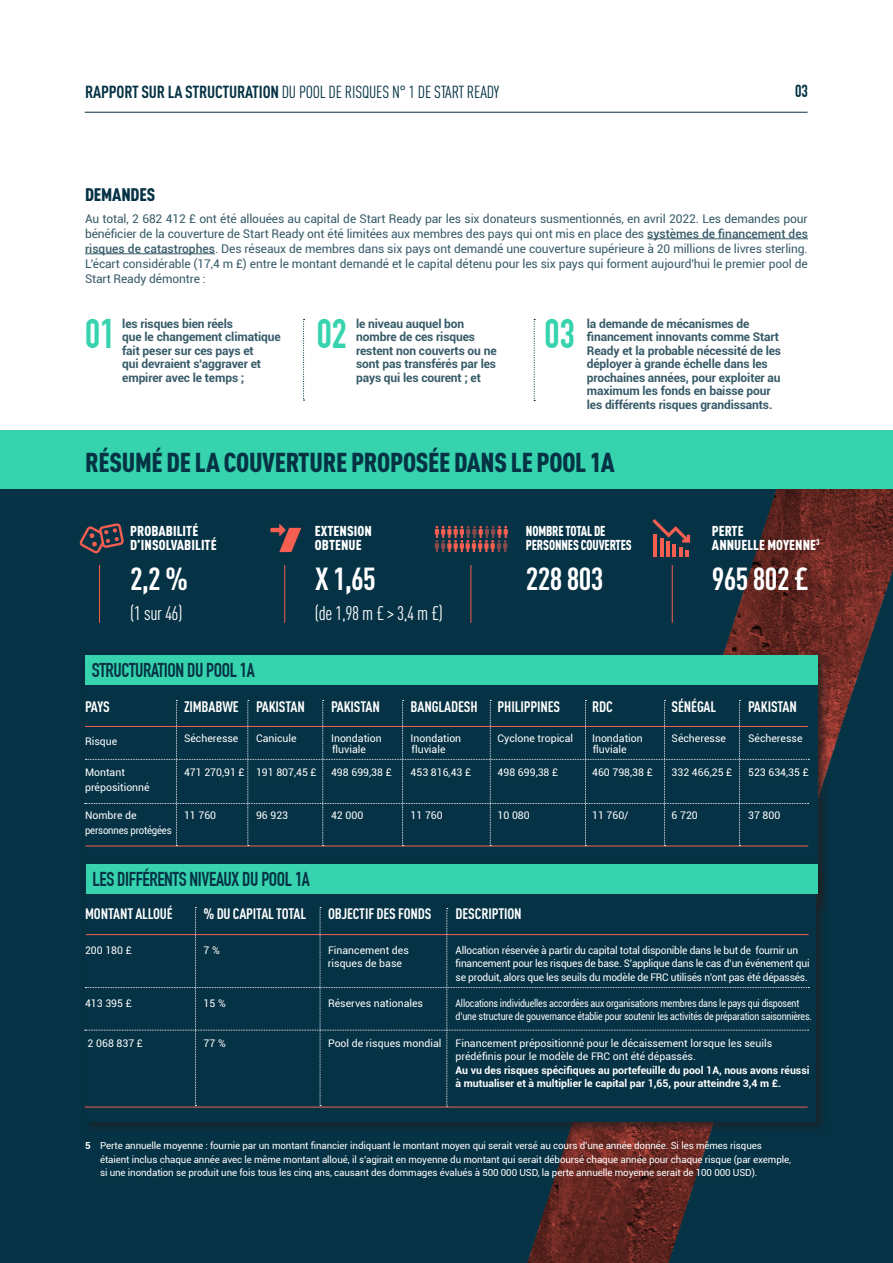
<style>
.page{position:relative;width:893px;height:1263px;background:#fff}
.page>*{position:absolute;margin:0;border:0;box-sizing:border-box;transform-origin:0 0}
.t1{font:700 40.5px "DIN Condensed";color:#36d3ae}
.t2{font:700 condensed 31.5px "DINOT";letter-spacing:-.02em;color:#fff}
.body_copy{font:900 condensed 27px "DINOT";letter-spacing:-.01em;color:#053244}
.body_copy-2{font:700 19.65px "DIN Condensed";letter-spacing:-.02em;color:#053244}
.t3{font:condensed 19.5px "DINOT";letter-spacing:-.02em;color:#fff}
.body_copy-3{font:900 condensed 18px "DINOT";letter-spacing:-.01em;color:#053244}
.t4{font:condensed 17.25px "DINOT";letter-spacing:-.01em;color:#053244}
.t5{font:700 17.25px "DIN Condensed";color:#053244}
.t6{font:700 condensed 15px "DINOT";letter-spacing:-.01em;color:#fff}
.t7{font:900 condensed 14.1px "DINOT";letter-spacing:.005em;color:#fff}
.t8{font:900 condensed 14.1px/14.2px "DINOT";letter-spacing:.005em;color:#fff;scale:.89 1}
.body_copy-4{font:12px/15px "Roboto";letter-spacing:-.01em;color:#375b69;text-align:justify}
.body_copy-5{font:700 12px/13.5px "Roboto";letter-spacing:-.01em;color:#375b69}
.t9{font:10.5px/13.5px "Roboto";letter-spacing:-.02em;color:#fff}
.t10{font:700 10.5px/13.5px "Roboto";color:#fff}
.t11{font:10.5px "Roboto";color:#fff}
.t12{font:10.5px/13.5px "Roboto";letter-spacing:-.02em;color:#fff;scale:.84 1}
.t13{font:10.5px "Roboto";letter-spacing:-.02em;color:#fff;scale:.91 1}
.body_copy-6{font:9.75px/13.5px "Roboto";letter-spacing:-.01em;color:#fff}
.s1{font-weight:700}
.s2{font-weight:500}
.s3{font-weight:400}
</style>
<div class="page">
<div style="left:0;top:440px;width:893px;height:823px;background:#053244"></div>
<svg style="left:473px;top:489px;width:420px;height:774px"></svg>
<div style="left:81px;top:651px;width:749px;height:265px;background:#231f20;opacity:.75"></div>
<div style="left:85px;top:655px;width:732px;height:248px;background:#053244"></div>
<hr style="left:85px;top:112px;width:723px;height:1px;background:#053244">
<hr style="left:647px;top:238px;width:161px;height:1px;background:#375b69">
<hr style="left:85px;top:253px;width:130px;height:1px;background:#375b69">
<div style="left:0;top:431px;width:893px;height:58px;background:#36d3ae"></div>
<svg style="left:435px;top:526px;width:73px;height:26px"></svg>
<div style="left:85px;top:655px;width:732px;height:30px;background:#36d3ae"></div>
<hr style="left:99px;top:565px;width:1px;height:58px;background:#f45f51">
<hr style="left:284px;top:565px;width:1px;height:58px;background:#f45f51">
<hr style="left:470px;top:565px;width:1px;height:58px;background:#f45f51">
<hr style="left:672px;top:565px;width:1px;height:58px;background:#f45f51">
<hr style="left:85px;top:846px;width:723px;height:1px;background:#f45f51">
<div style="left:82px;top:861px;width:747px;height:273px;background:#231f20;opacity:.75"></div>
<div style="left:86px;top:865px;width:730px;height:256px;background:#053244"></div>
<div style="left:86px;top:864px;width:731px;height:30px;background:#36d3ae"></div>
<svg style="left:85px;top:700px;width:724px;height:146px"></svg>
<svg style="left:80px;top:523px;width:44px;height:30px"></svg>
<svg style="left:270px;top:523px;width:31px;height:29px"></svg>
<svg style="left:652px;top:519px;width:38px;height:38px"></svg>
<svg style="left:303px;top:319px;width:2px;height:82px"></svg>
<svg style="left:534px;top:319px;width:1px;height:82px"></svg>
<svg style="left:85px;top:907px;width:724px;height:200px"></svg>
<hr style="left:85px;top:1107px;width:722px;height:1px;background:#f45f51">
<p class="t4" style="left:85px;top:80px;width:415px"><span class="s1">RAPPORT SUR LA STRUCTURATION</span> DU POOL DE RISQUES N° 1 DE START READY</p>
<p class="t5" style="left:795px;top:81px;width:14px">03</p>
<p class="body_copy-3" style="left:85px;top:184px;width:72px">DEMANDES</p>
<p class="body_copy-4" style="left:85px;top:211px;width:724px">Au total, 2 682 412 £ ont été allouées au capital de Start Ready par les six donateurs susmentionnés, en avril 2022. Les demandes pour bénéficier de la couverture de Start Ready ont été limitées aux membres des pays qui ont mis en place des <span class="s2">systèmes de financement des risques de catastrophes</span>. Des réseaux de membres dans six pays ont demandé une couverture supérieure à 20 millions de livres sterling.<br>L'écart considérable (17,4 m £) entre le montant demandé et le capital détenu pour les six pays qui forment aujourd'hui le premier pool de Start Ready démontre :</p>
<p class="t1" style="left:85px;top:310px;width:32px">01</p>
<p class="t1" style="left:317px;top:310px;width:32px">02</p>
<p class="t1" style="left:545px;top:310px;width:32px">03</p>
<p class="body_copy-5" style="left:122px;top:316px;width:160px">les risques bien réels<br>que le changement climatique fait peser sur ces pays et<br>qui devraient s'aggraver et empirer avec le temps ;</p>
<p class="body_copy-5" style="left:356px;top:316px;width:142px">le niveau auquel bon nombre de ces risques restent non couverts ou ne sont pas transférés par les pays qui les courent ; et</p>
<p class="body_copy-5" style="left:587px;top:316px;width:196px">la demande de mécanismes de financement innovants comme Start Ready et la probable nécessité de les déployer à grande échelle dans les prochaines années, pour exploiter au maximum les fonds en baisse pour les différents risques grandissants.</p>
<p class="body_copy" style="left:85px;top:445px;width:531px">RÉSUMÉ DE LA COUVERTURE PROPOSÉE DANS LE POOL 1A</p>
<p class="t7" style="left:130px;top:522px;width:70px">PROBABILITÉ</p>
<p class="t7" style="left:130px;top:536px;width:88px">D’INSOLVABILITÉ</p>
<p class="t2" style="left:130px;top:556px;width:60px">2,2 %</p>
<p class="t3" style="left:130px;top:599px;width:54px">(1 sur 46)</p>
<p class="body_copy-2" style="left:92px;top:659px;width:165px">STRUCTURATION DU POOL 1A</p>
<p class="t7" style="left:315px;top:522px;width:58px">EXTENSION</p>
<p class="t7" style="left:315px;top:536px;width:48px">OBTENUE</p>
<p class="t2" style="left:315px;top:556px;width:62px">X 1,65</p>
<p class="t3" style="left:315px;top:599px;width:130px">(de 1,98 m £ &gt; 3,4 m £)</p>
<p class="t8" style="left:526px;top:523px;width:120px">NOMBRE TOTAL DE<br>PERSONNES COUVERTES</p>
<p class="t7" style="left:712px;top:522px;width:33px">PERTE</p>
<p class="t7" style="left:712px;top:536px;width:109px">ANNUELLE MOYENNE<sup>3</sup></p>
<p class="t2" style="left:526px;top:556px;width:79px">228 803</p>
<p class="t2" style="left:712px;top:556px;width:98px">965 802 £</p>
<p class="t6" style="left:85px;top:696px;width:26px">PAYS</p>
<p class="t6" style="left:184px;top:696px;width:122px">ZIMBABWE PAKISTAN</p>
<p class="t6" style="left:331px;top:696px;width:50px">PAKISTAN</p>
<p class="t6" style="left:411px;top:696px;width:69px">BANGLADESH</p>
<p class="t6" style="left:498px;top:696px;width:64px">PHILIPPINES</p>
<p class="t6" style="left:592px;top:696px;width:22px">RDC</p>
<p class="t6" style="left:672px;top:696px;width:46px">SÉNÉGAL</p>
<p class="t6" style="left:748px;top:696px;width:50px">PAKISTAN</p>
<p class="t9" style="left:85px;top:734px;width:34px">Risque</p>
<p class="t11" style="left:184px;top:731px;width:56px">Sécheresse</p>
<p class="t11" style="left:256px;top:731px;width:42px">Canicule</p>
<p class="t11" style="left:331px;top:731px;width:52px">Inondation</p>
<p class="t11" style="left:411px;top:731px;width:52px">Inondation</p>
<p class="t11" style="left:498px;top:731px;width:77px">Cyclone tropical</p>
<p class="t11" style="left:592px;top:731px;width:52px">Inondation</p>
<p class="t11" style="left:672px;top:731px;width:56px">Sécheresse</p>
<p class="t11" style="left:748px;top:731px;width:56px">Sécheresse</p>
<p class="t11" style="left:85px;top:765px;width:41px">Montant</p>
<p class="t11" style="left:184px;top:765px;width:134px">471 270,91 £ 191 807,45 £</p>
<p class="t9" style="left:331px;top:765px;width:62px">498 699,38 £</p>
<p class="t9" style="left:411px;top:765px;width:62px">453 816,43 £</p>
<p class="t9" style="left:498px;top:765px;width:62px">498 699,38 £</p>
<p class="t9" style="left:592px;top:765px;width:62px">460 798,38 £</p>
<p class="t9" style="left:672px;top:765px;width:62px">332 466,25 £</p>
<p class="t9" style="left:748px;top:765px;width:62px">523 634,35 £</p>
<p class="t11" style="left:85px;top:780px;width:66px">prépositionné</p>
<p class="t11" style="left:85px;top:808px;width:53px">Nombre de</p>
<p class="t9" style="left:184px;top:808px;width:34px">11 760</p>
<p class="t9" style="left:256px;top:808px;width:34px">96 923</p>
<p class="t9" style="left:331px;top:808px;width:34px">42 000</p>
<p class="t9" style="left:411px;top:808px;width:34px">11 760</p>
<p class="t9" style="left:498px;top:808px;width:34px">10 080</p>
<p class="t9" style="left:592px;top:808px;width:38px">11 760/</p>
<p class="t9" style="left:672px;top:808px;width:28px">6 720</p>
<p class="t9" style="left:748px;top:808px;width:34px">37 800</p>
<p class="t13" style="left:85px;top:823px;width:97px">personnes protégées</p>
<p class="t11" style="left:332px;top:742px;width:35px">fluviale</p>
<p class="t11" style="left:412px;top:742px;width:35px">fluviale</p>
<p class="t11" style="left:593px;top:742px;width:35px">fluviale</p>
<p class="body_copy-2" style="left:93px;top:867px;width:219px">LES DIFFÉRENTS NIVEAUX DU POOL 1A</p>
<p class="t6" style="left:85px;top:902px;width:89px">MONTANT ALLOUÉ</p>
<p class="t6" style="left:204px;top:902px;width:104px">% DU CAPITAL TOTAL</p>
<p class="t6" style="left:328px;top:902px;width:105px">OBJECTIF DES FONDS</p>
<p class="t6" style="left:456px;top:902px;width:68px">DESCRIPTION</p>
<p class="t9" style="left:85px;top:943px;width:48px">200 180 £</p>
<p class="t9" style="left:204px;top:943px;width:18px">7 %</p>
<p class="t11" style="left:328px;top:942px;width:82px">Financement des</p>
<p class="t9" style="left:456px;top:943px;width:356px">Allocation réservée à partir du capital total disponible dans le but de fournir un financement pour les risques de base. S’applique dans le cas d’un événement qui se produit, alors que les seuils du modèle de FRC utilisés n’ont pas été dépassés.</p>
<p class="t9" style="left:85px;top:996px;width:48px">413 395 £</p>
<p class="t9" style="left:204px;top:996px;width:24px">15 %</p>
<p class="t11" style="left:328px;top:996px;width:96px">Réserves nationales</p>
<p class="t12" style="left:456px;top:996px;width:426px">Allocations individuelles accordées aux organisations membres dans le pays qui disposent d’une structure de gouvernance établie pour soutenir les activités de préparation saisonnières.</p>
<p class="t9" style="left:88px;top:1036px;width:57px">2 068 837 £</p>
<p class="t9" style="left:204px;top:1036px;width:24px">77 %</p>
<p class="t11" style="left:328px;top:1035px;width:115px">Pool de risques mondial</p>
<p class="t10" style="left:456px;top:1035px;width:355px"><span class="s3">Financement prépositionné pour le décaissement lorsque les seuils prédéfinis pour le modèle de FRC ont été dépassés.<br></span>Au vu des risques spécifiques au portefeuille du pool 1A, nous avons réussi à mutualiser et à multiplier le capital par 1,65, pour atteindre 3,4 m £.</p>
<p class="t11" style="left:328px;top:956px;width:76px">risques de base</p>
<p class="body_copy-6" style="left:100px;top:1138px;width:693px;text-indent:-15px"><span class="s1">5</span> Perte annuelle moyenne : fournie par un montant financier indiquant le montant moyen qui serait versé au cours d’une année donnée. Si les mêmes risques étaient inclus chaque année avec le même montant alloué, il s’agirait en moyenne du montant qui serait déboursé chaque année pour chaque risque (par exemple, si une inondation se produit une fois tous les cinq ans, causant des dommages évalués à 500 000 USD, la perte annuelle moyenne serait de 100 000 USD).</p>
</div>
